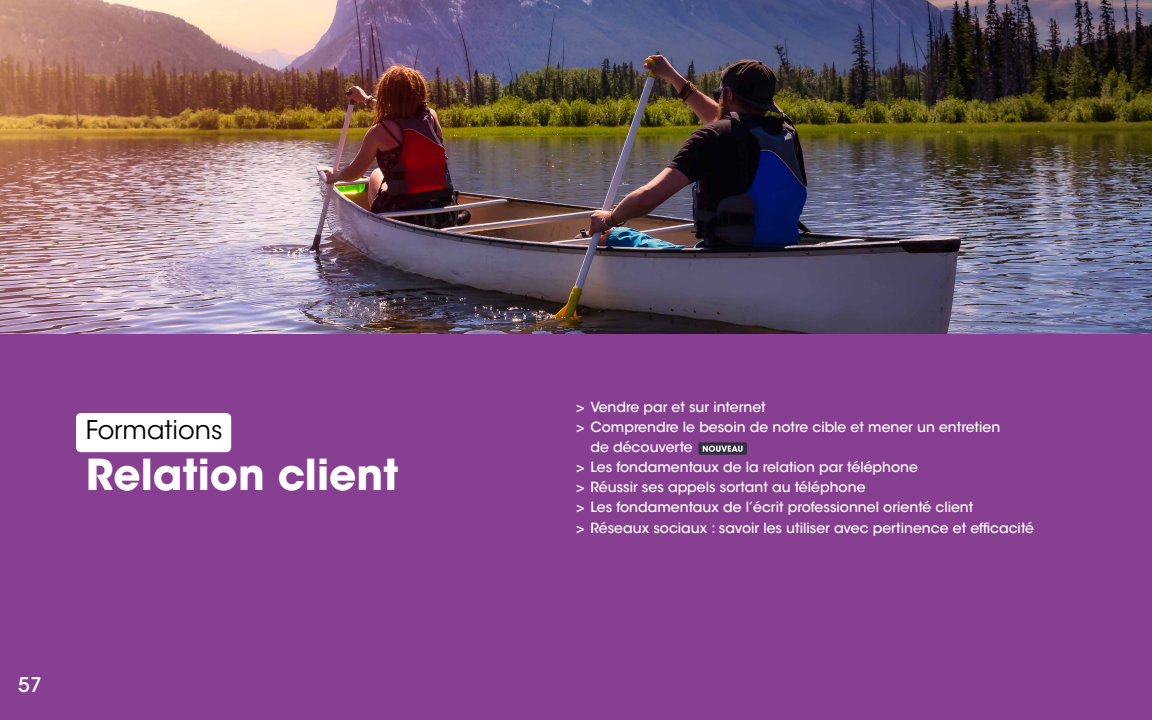
<style>
.page{position:relative;width:1152px;height:720px;background:#fff}
.page>*{position:absolute;margin:0;border:0;box-sizing:border-box;transform-origin:0 0}
.t1{font:700 42.4px "ITC Avant Garde Std";color:#fff}
.t2{font:25.6px "ITC Avant Garde Std";color:#000}
.t3{font:500 20px "ITC Avant Garde Std";color:#fff}
.t4{font:500 14px "ITC Avant Garde Std";color:#fff}
</style>
<div class="page">
<img style="left:0;top:0;width:1152px;height:335px">
<div style="left:0;top:335px;width:1152px;height:385px;background:#863f91"></div>
<div style="left:76px;top:413px;width:155px;height:39px;background:#fff;border-radius:5px"></div>
<div style="left:698px;top:442px;width:49px;height:13px;background:#302e40;border-radius:2px"></div>
<svg style="left:703px;top:446px;width:40px;height:6px"></svg>
<h2 class="t2" style="left:86px;top:415px;width:138px">Formations</h2>
<h1 class="t1" style="left:86px;top:447px;width:314px">Relation client</h1>
<h3 class="t3" style="left:18px;top:672px;width:25px">57</h3>
<p class="t4" style="left:576px;top:399px;width:191px">&gt; Vendre par et sur internet</p>
<p class="t4" style="left:576px;top:419px;width:426px">&gt; Comprendre le besoin de notre cible et mener un entretien</p>
<p class="t4" style="left:590px;top:439px;width:104px">de découverte</p>
<p class="t4" style="left:576px;top:459px;width:344px">&gt; Les fondamentaux de la relation par téléphone</p>
<p class="t4" style="left:576px;top:479px;width:291px">&gt; Réussir ses appels sortant au téléphone</p>
<p class="t4" style="left:576px;top:499px;width:399px">&gt; Les fondamentaux de l’écrit professionnel orienté client</p>
<p class="t4" style="left:576px;top:519px;width:460px">&gt; Réseaux sociaux : savoir les utiliser avec pertinence et efficacité</p>
</div>
